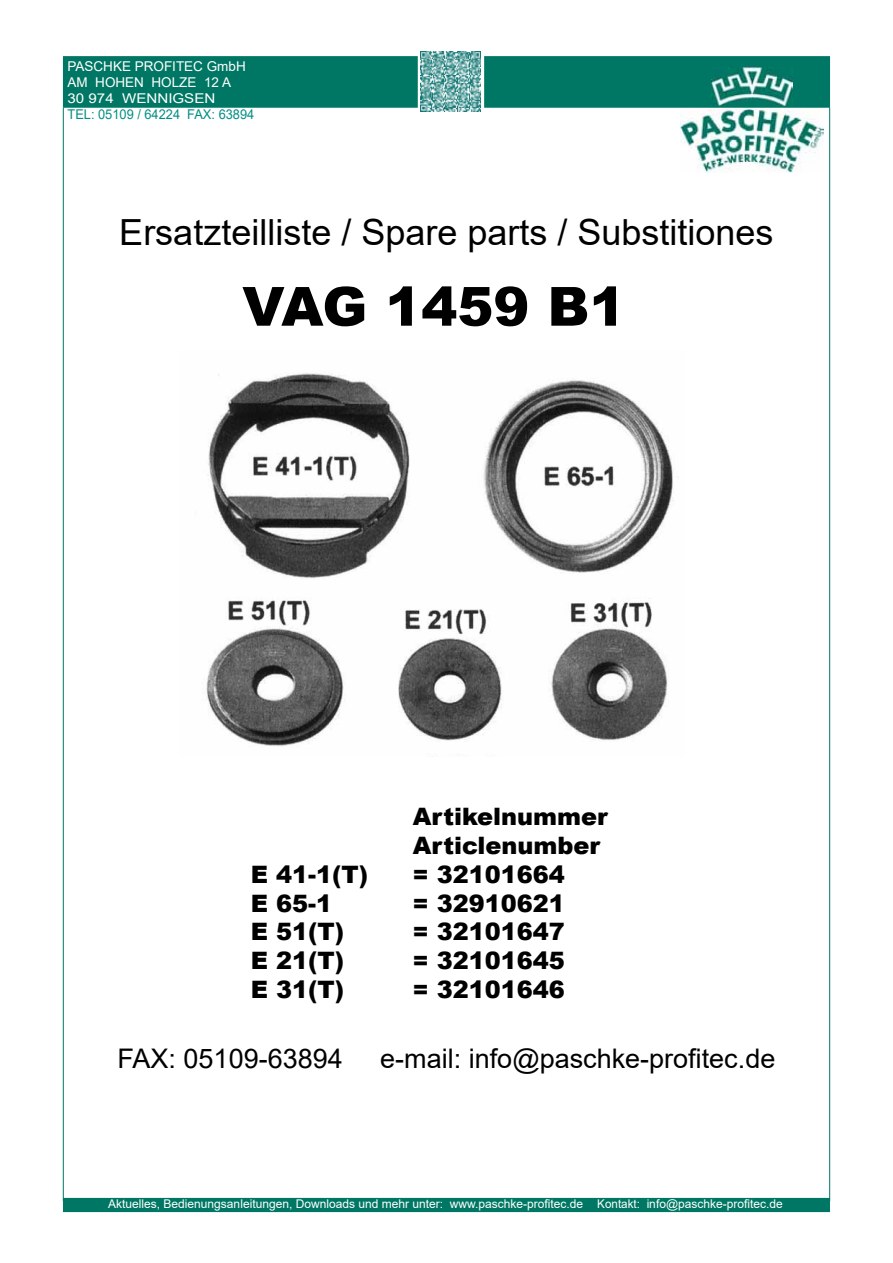
<style>
.page{position:relative;width:893px;height:1263px;background:#fff}
.page>*{position:absolute;margin:0;border:0;box-sizing:border-box;transform-origin:0 0}
.t1{font:900 54px "Arial";color:#000}
.t2{font:36px "Arial";color:#000}
.t3{font:27px "Arial";color:#000}
.t4{font:900 24px/28.8px "Arial";color:#000}
.t5{font:13.5px/16.2px "Arial";color:#fff}
.t6{font:13.5px "Arial";color:#008e84;scale:.95 1}
.t7{font:12px "Arial";color:#fff}
</style>
<div class="page">
<div style="left:63px;top:56px;width:767px;height:52px;background:#007764;border:2px solid #007764"></div>
<img style="left:712px;top:67px;width:81px;height:39px">
<img style="left:680px;top:110px;width:144px;height:62px">
<div style="left:61px;top:1196px;width:770px;height:17px;background:#007764;border:2px solid #fff"></div>
<hr style="left:829px;top:108px;width:1px;height:1093px;background:#007764">
<hr style="left:63px;top:108px;width:1px;height:1093px;background:#007764">
<img style="left:206px;top:372px;width:468px;height:374px">
<svg style="left:418px;top:52px;width:66px;height:60px"></svg>
<img style="left:421px;top:51px;width:60px;height:60px">
<p class="t5" style="left:68px;top:58px;width:180px">PASCHKE PROFITEC GmbH<br>AM HOHEN HOLZE 12 A<br>30 974 WENNIGSEN</p>
<p class="t6" style="left:68px;top:105px;width:198px">TEL: 05109 / 64224 FAX: 63894</p>
<h2 class="t2" style="left:119px;top:208px;width:656px">Ersatzteilliste / Spare parts / Substitiones</h2>
<h1 class="t1" style="left:242px;top:267px;width:385px">VAG 1459 B1</h1>
<h3 class="t4" style="left:413px;top:801px;width:197px">Artikelnummer<br>Articlenumber</h3>
<h3 class="t4" style="left:251px;top:859px;width:119px">E 41-1(T)</h3>
<h3 class="t4" style="left:413px;top:859px;width:153px">= 32101664</h3>
<h3 class="t4" style="left:251px;top:888px;width:83px">E 65-1</h3>
<h3 class="t4" style="left:413px;top:888px;width:153px">= 32910621</h3>
<h3 class="t4" style="left:251px;top:917px;width:95px">E 51(T)</h3>
<h3 class="t4" style="left:413px;top:917px;width:153px">= 32101647</h3>
<h3 class="t4" style="left:251px;top:945px;width:95px">E 21(T)</h3>
<h3 class="t4" style="left:413px;top:945px;width:153px">= 32101645</h3>
<h3 class="t4" style="left:251px;top:974px;width:95px">E 31(T)</h3>
<h3 class="t4" style="left:413px;top:974px;width:153px">= 32101646</h3>
<h3 class="t3" style="left:118px;top:1040px;width:227px">FAX: 05109-63894</h3>
<h3 class="t3" style="left:380px;top:1040px;width:397px">e-mail: info@paschke-profitec.de</h3>
<p class="t7" style="left:108px;top:1196px;width:676px">Aktuelles, Bedienungsanleitungen, Downloads und mehr unter: www.paschke-profitec.de Kontakt: info@paschke-profitec.de</p>
</div>
